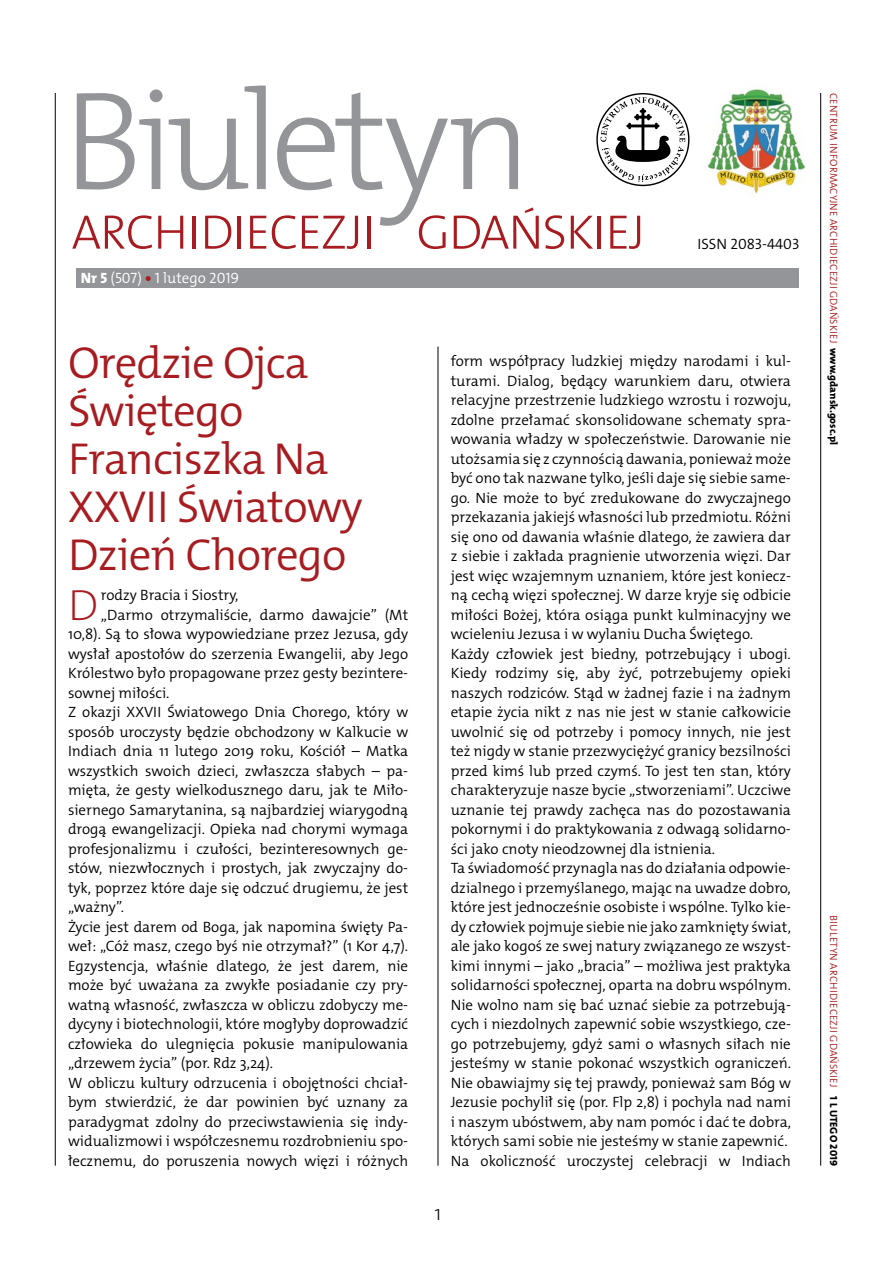
<style>
.page{position:relative;width:893px;height:1263px;background:#fff}
.page>*{position:absolute;margin:0;border:0;box-sizing:border-box;transform-origin:0 0}
.t1{font:45px/48px "The Mix HP4 Se Lig";letter-spacing:-.02em;color:#a71c20}
.t2{font:43.95px "The Mix HP2 Ex Lig";color:#a71c20}
.t3{font:21px "The Mix HP2 Ex Lig";color:#000}
.t4{font:15px/19.5px "The Mix HP4 Se Lig";color:#000}
.t5{font:15px "The Mix HP4 Se Lig";color:#fff}
.t6{font:10.5px "The Mix HP4 Se Lig";letter-spacing:.015em;color:#a71c20}
.s1{font-family:"The Mix HP8 Ex Bld"}
.s2{font-family:"The Mix HP8 Ex Bld";color:#a71c20}
.s3{font-family:"The Mix HP8 Ex Bld";color:#000}
</style>
<div class="page">
<hr style="left:55px;top:93px;width:1px;height:1073px;background:#000">
<hr style="left:438px;top:347px;width:1px;height:819px;background:#000">
<hr style="left:820px;top:93px;width:1px;height:1073px;background:#000">
<svg style="left:77px;top:89px;width:86px;height:100px"></svg>
<svg style="left:169px;top:85px;width:97px;height:105px"></svg>
<svg style="left:72px;top:215px;width:80px;height:34px"></svg>
<svg style="left:158px;top:216px;width:25px;height:33px"></svg>
<hr style="left:193px;top:216px;width:3px;height:33px;background:#a71c20">
<svg style="left:205px;top:216px;width:26px;height:33px"></svg>
<hr style="left:238px;top:216px;width:3px;height:33px;background:#a71c20">
<svg style="left:250px;top:216px;width:16px;height:33px"></svg>
<svg style="left:272px;top:92px;width:267px;height:157px"></svg>
<svg style="left:545px;top:215px;width:19px;height:34px"></svg>
<svg style="left:571px;top:216px;width:22px;height:33px"></svg>
<hr style="left:598px;top:216px;width:3px;height:33px;background:#a71c20">
<svg style="left:610px;top:216px;width:30px;height:33px"></svg>
<img style="left:707px;top:89px;width:99px;height:105px">
<svg style="left:596px;top:93px;width:93px;height:93px"></svg>
<div style="left:77px;top:268px;width:722px;height:20px;background:#939598"></div>
<p class="t5" style="left:81px;top:268px;width:160px"><span class="s1">Nr 5</span> (507) <span class="s2">•</span> 1 lutego 2019</p>
<h1 class="t1" style="left:68px;top:339px;width:296px">Orędzie Ojca<br>Świętego<br>Franciszka Na<br>XXVII Światowy<br>Dzień Chorego</h1>
<h2 class="t2" style="left:68px;top:576px;width:32px">D</h2>
<p class="t4" style="left:101px;top:585px;width:139px">rodzy Bracia i Siostry,</p>
<p class="t4" style="left:101px;top:605px;width:309px">„Darmo otrzymaliście, darmo dawajcie” (Mt</p>
<p class="t4" style="left:68px;top:624px;width:342px">10,8). Są to słowa wypowiedziane przez Jezusa, gdy</p>
<p class="t4" style="left:68px;top:644px;width:342px">wysłał apostołów do szerzenia Ewangelii, aby Jego</p>
<p class="t4" style="left:68px;top:663px;width:342px">Królestwo było propagowane przez gesty bezintere-</p>
<p class="t4" style="left:68px;top:683px;width:103px">sownej miłości.</p>
<p class="t4" style="left:68px;top:702px;width:342px">Z okazji XXVII Światowego Dnia Chorego, który w</p>
<p class="t4" style="left:68px;top:722px;width:342px">sposób uroczysty będzie obchodzony w Kalkucie w</p>
<p class="t4" style="left:68px;top:741px;width:342px">Indiach dnia 11 lutego 2019 roku, Kościół – Matka</p>
<p class="t4" style="left:68px;top:761px;width:342px">wszystkich swoich dzieci, zwłaszcza słabych – pa-</p>
<p class="t4" style="left:68px;top:780px;width:342px">mięta, że gesty wielkodusznego daru, jak te Miło-</p>
<p class="t4" style="left:68px;top:800px;width:342px">siernego Samarytanina, są najbardziej wiarygodną</p>
<p class="t4" style="left:68px;top:819px;width:342px">drogą ewangelizacji. Opieka nad chorymi wymaga</p>
<p class="t4" style="left:68px;top:839px;width:342px">profesjonalizmu i czułości, bezinteresownych ge-</p>
<p class="t4" style="left:68px;top:858px;width:342px">stów, niezwłocznych i prostych, jak zwyczajny do-</p>
<p class="t4" style="left:68px;top:878px;width:342px">tyk, poprzez które daje się odczuć drugiemu, że jest</p>
<p class="t4" style="left:68px;top:897px;width:58px">„ważny”.</p>
<p class="t4" style="left:68px;top:917px;width:342px">Życie jest darem od Boga, jak napomina święty Pa-</p>
<p class="t4" style="left:68px;top:936px;width:342px">weł: „Cóż masz, czego byś nie otrzymał?” (1 Kor 4,7).</p>
<p class="t4" style="left:68px;top:956px;width:342px">Egzystencja, właśnie dlatego, że jest darem, nie</p>
<p class="t4" style="left:68px;top:975px;width:342px">może być uważana za zwykłe posiadanie czy pry-</p>
<p class="t4" style="left:68px;top:995px;width:342px">watną własność, zwłaszcza w obliczu zdobyczy me-</p>
<p class="t4" style="left:68px;top:1014px;width:342px">dycyny i biotechnologii, które mogłyby doprowadzić</p>
<p class="t4" style="left:68px;top:1034px;width:342px">człowieka do ulegnięcia pokusie manipulowania</p>
<p class="t4" style="left:68px;top:1053px;width:207px">„drzewem życia” (por. Rdz 3,24).</p>
<p class="t4" style="left:68px;top:1073px;width:342px">W obliczu kultury odrzucenia i obojętności chciał-</p>
<p class="t4" style="left:68px;top:1092px;width:342px">bym stwierdzić, że dar powinien być uznany za</p>
<p class="t4" style="left:68px;top:1112px;width:342px">paradygmat zdolny do przeciwstawienia się indy-</p>
<p class="t4" style="left:68px;top:1131px;width:342px">widualizmowi i współczesnemu rozdrobnieniu spo-</p>
<p class="t4" style="left:68px;top:1151px;width:342px">łecznemu, do poruszenia nowych więzi i różnych</p>
<p class="t4" style="left:697px;top:234px;width:103px">ISSN 2083-4403</p>
<p class="t4" style="left:451px;top:351px;width:342px">form współpracy ludzkiej między narodami i kul&shy;turami. Dialog, będący warunkiem daru, otwiera relacyjne przestrzenie ludzkiego wzrostu i rozwoju, zdolne przełamać skonsolidowane schematy spra&shy;wowania władzy w społeczeństwie. Darowanie nie utożsamia się z czynnością dawania, ponieważ może być ono tak nazwane tylko, jeśli daje się siebie same&shy;go. Nie może to być zredukowane do zwyczajnego przekazania jakiejś własności lub przedmiotu. Różni się ono od dawania właśnie dlatego, że zawiera dar z siebie i zakłada pragnienie utworzenia więzi. Dar jest więc wzajemnym uznaniem, które jest koniecz&shy;ną cechą więzi społecznej. W darze kryje się odbicie miłości Bożej, która osiąga punkt kulminacyjny we wcieleniu Jezusa i w wylaniu Ducha Świętego.<br>Każdy człowiek jest biedny, potrzebujący i ubogi.<br>Kiedy rodzimy się, aby żyć, potrzebujemy opieki naszych rodziców. Stąd w żadnej fazie i na żadnym etapie życia nikt z nas nie jest w stanie całkowicie uwolnić się od potrzeby i pomocy innych, nie jest też nigdy w stanie przezwyciężyć granicy bezsilności przed kimś lub przed czymś. To jest ten stan, który charakteryzuje nasze bycie „stworzeniami”. Uczciwe uznanie tej prawdy zachęca nas do pozostawania pokornymi i do praktykowania z odwagą solidarno&shy;ści jako cnoty nieodzownej dla istnienia.<br>Ta świadomość przynagla nas do działania odpowie&shy;dzialnego i przemyślanego, mając na uwadze dobro, które jest jednocześnie osobiste i wspólne. Tylko kie&shy;dy człowiek pojmuje siebie nie jako zamknięty świat, ale jako kogoś ze swej natury związanego ze wszyst&shy;kimi innymi – jako „bracia” – możliwa jest praktyka solidarności społecznej, oparta na dobru wspólnym.<br>Nie wolno nam się bać uznać siebie za potrzebują&shy;cych i niezdolnych zapewnić sobie wszystkiego, cze&shy;go potrzebujemy, gdyż sami o własnych siłach nie jesteśmy w stanie pokonać wszystkich ograniczeń.<br>Nie obawiajmy się tej prawdy, ponieważ sam Bóg w Jezusie pochylił się (por. Flp 2,8) i pochyla nad nami i naszym ubóstwem, aby nam pomóc i dać te dobra, których sami sobie nie jesteśmy w stanie zapewnić.<br>Na okoliczność uroczystej celebracji w Indiach</p>
<h3 class="t3" style="left:434px;top:1199px;width:9px">1</h3>
<p class="t6" style="left:840px;top:93px;width:354px;rotate:90deg">Centrum Informacyjne Archi di ecezji Gdański ej <span class="s3">www.gdansk.gosc.pl</span></p>
<p class="t6" style="left:840px;top:915px;width:252px;rotate:90deg">Bi uletyn Archi di ecezji Gdański ej <span class="s3">1 l utego 2019</span></p>
</div>
